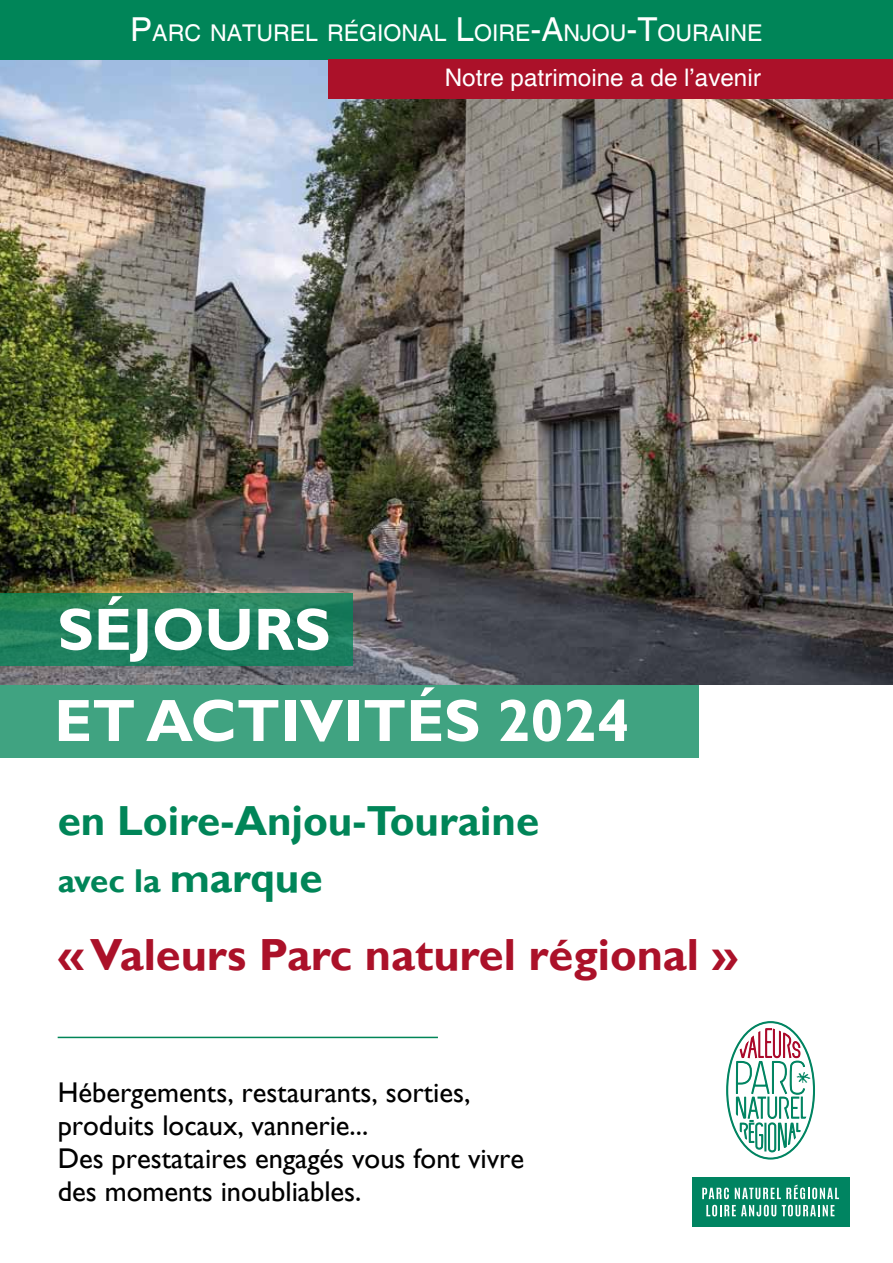
<style>
.page{position:relative;width:893px;height:1263px;background:#fff}
.page>*{position:absolute;margin:0;border:0;box-sizing:border-box;transform-origin:0 0}
.t1{font:700 60px/91.2px "Gill Sans";color:#fff}
.t2{font:700 45px "Gill Sans";color:#ab1129}
.t3{font:700 42px "Gill Sans";color:#008558}
.t4{font:700 33px "Gill Sans";letter-spacing:-.01em;color:#008558}
.t5{font:28.5px/33px "Gill Sans";color:#000}
.t6{font:24.15px "Helvetica";color:#fff}
.t7{font:23.1px "Helvetica";color:#fff}
.s1{font-size:33px}
.s2{font-size:42px}
</style>
<div class="page">
<img style="left:0;top:59px;width:893px;height:626px">
<div style="left:0;top:685px;width:699px;height:72px;background:#40a381"></div>
<div style="left:0;top:0;width:893px;height:59px;background:#008558"></div>
<div style="left:328px;top:59px;width:565px;height:40px;background:#ab1129"></div>
<div style="left:692px;top:1177px;width:158px;height:50px;background:#008461"></div>
<svg style="left:702px;top:1187px;width:27px;height:12px"></svg>
<svg style="left:735px;top:1184px;width:104px;height:15px"></svg>
<svg style="left:706px;top:1205px;width:70px;height:11px"></svg>
<svg style="left:782px;top:1205px;width:52px;height:11px"></svg>
<svg style="left:726px;top:1021px;width:89px;height:138px"></svg>
<img style="left:797px;top:1071px;width:14px;height:12px">
<svg style="left:0;top:593px;width:353px;height:72px;background:#1f805d"></svg>
<hr style="left:58px;top:1037px;width:380px;height:1px;background:#008558">
<p class="t7" style="left:130px;top:20px;width:634px"><span class="s1">P</span>ARC NATUREL RÉGIONAL <span class="s1">L</span>OIRE<span class="s1">-A</span>NJOU<span class="s1">-T</span>OURAINE</p>
<p class="t6" style="left:445px;top:64px;width:318px">Notre patrimoine a de l’avenir</p>
<h1 class="t1" style="left:54px;top:583px;width:577px">SÉJOURS<br>ET ACTIVITÉS 2024</h1>
<h3 class="t3" style="left:58px;top:796px;width:483px">en Loire-Anjou-Touraine</h3>
<p class="t4" style="left:58px;top:861px;width:266px">avec la <span class="s2">marque</span></p>
<h2 class="t2" style="left:58px;top:928px;width:682px">« Valeurs Parc naturel régional »</h2>
<p class="t5" style="left:58px;top:1076px;width:468px">Hébergements, restaurants, sorties, produits locaux, vannerie...<br>Des prestataires engagés vous font vivre des moments inoubliables.</p>
</div>
